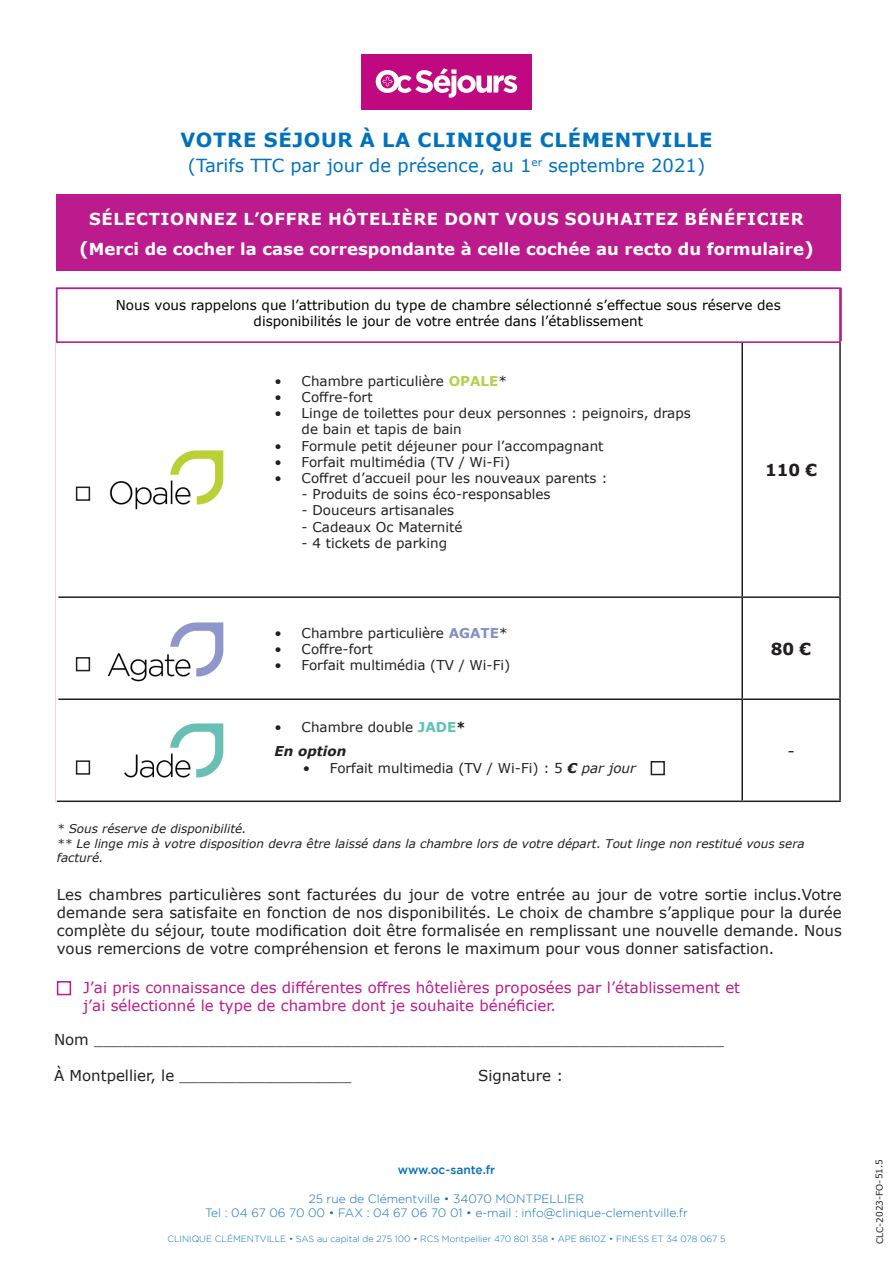
<style>
.page{position:relative;width:893px;height:1263px;background:#fff}
.page>*{position:absolute;margin:0;border:0;box-sizing:border-box;transform-origin:0 0}
.t1{font:700 19.5px "Verdana";letter-spacing:.035em;color:#0072bc}
.t2{font:18px "Verdana";color:#0072bc}
.t3{font:700 16.5px "Verdana";color:#fff}
.t4{font:700 16.5px "Verdana";letter-spacing:.035em;color:#fff}
.t5{font:700 16.5px "Verdana";color:#231f20}
.t6{font:16.5px "Verdana";color:#231f20}
.t7{font:15px/18px "Verdana";color:#231f20;text-align:justify}
.t8{font:15px/18px "Verdana";color:#bc1b8d}
.t9{font:13.5px/16.2px "Verdana";color:#231f20}
.t10{font:13.5px/16.2px "Verdana";color:#000;text-align:center}
.t11{font:italic 700 13.5px "Verdana";color:#231f20}
.t12{font:italic 12px/14.4px "Verdana";color:#231f20}
.t13{font:300 12px "Gotham";color:#0c6fb8}
.t14{font:500 12px "Gotham";color:#0c6fb8}
.t15{font:300 9px "Gotham";color:#0c6fb8}
.t16{font:9px "Verdana";color:#231f20}
.s1{font-size:18px}
.s2{font-weight:700;color:#b1d349}
.s3{font-weight:700;color:#838fc7}
.s4{font-weight:700;color:#5cc3b6}
.s5{font-weight:700}
.s6{font-weight:700;font-style:italic}
.s7{font-style:italic}
</style>
<div class="page">
<div style="left:56px;top:194px;width:785px;height:76px;background:#bc1b8d"></div>
<div style="left:361px;top:54px;width:170px;height:56px;background:#c00880"></div>
<svg style="left:376px;top:68px;width:141px;height:30px"></svg>
<hr style="left:742px;top:596px;width:99px;height:2px;background:#231f20">
<hr style="left:742px;top:698px;width:99px;height:2px;background:#231f20">
<hr style="left:741px;top:343px;width:2px;height:253px;background:#231f20">
<hr style="left:58px;top:596px;width:684px;height:2px;background:#231f20">
<hr style="left:741px;top:598px;width:2px;height:100px;background:#231f20">
<hr style="left:58px;top:698px;width:684px;height:2px;background:#231f20">
<hr style="left:741px;top:700px;width:2px;height:100px;background:#231f20">
<hr style="left:57px;top:800px;width:685px;height:2px;background:#231f20">
<hr style="left:839px;top:343px;width:2px;height:253px;background:#231f20">
<hr style="left:839px;top:598px;width:2px;height:100px;background:#231f20">
<hr style="left:839px;top:700px;width:2px;height:100px;background:#231f20">
<hr style="left:742px;top:800px;width:99px;height:2px;background:#231f20">
<div style="left:76px;top:760px;width:14px;height:15px;border:2px solid #231f20"></div>
<img style="left:124px;top:723px;width:100px;height:55px">
<img style="left:90px;top:450px;width:134px;height:60px">
<div style="left:56px;top:288px;width:785px;height:55px;background:#fff;border:2px solid #bc1b8d"></div>
<div style="left:651px;top:761px;width:14px;height:14px;border:2px solid #231f20"></div>
<img style="left:84px;top:622px;width:140px;height:60px">
<div style="left:76px;top:486px;width:14px;height:15px;border:2px solid #231f20"></div>
<div style="left:76px;top:657px;width:14px;height:14px;border:2px solid #231f20"></div>
<div style="left:57px;top:981px;width:14px;height:14px;border:2px solid #bc1b8d"></div>
<p class="t1" style="left:180px;top:126px;width:534px">VOTRE SÉJOUR À LA CLINIQUE CLÉMENTVILLE</p>
<p class="t2" style="left:188px;top:153px;width:519px">(Tarifs TTC par jour de présence, au 1<sup>er</sup> septembre 2021)</p>
<p class="t4" style="left:89px;top:207px;width:716px">SÉLECTIONNEZ L’OFFRE HÔTELIÈRE DONT VOUS SOUHAITEZ BÉNÉFICIER</p>
<p class="t3" style="left:79px;top:237px;width:736px"><span class="s1">(</span>Merci de cocher la case correspondante à celle cochée au recto du formulaire<span class="s1">)</span></p>
<p class="t10" style="left:116px;top:297px;width:666px">Nous vous rappelons que l’attribution du type de chambre sélectionné s’effectue sous réserve des disponibilités le jour de votre entrée dans l’établissement</p>
<p class="t9" style="left:275px;top:373px;width:234px">• Chambre particulière <span class="s2">OPALE</span>*</p>
<p class="t9" style="left:275px;top:389px;width:100px">• Coffre-fort</p>
<p class="t9" style="left:302px;top:405px;width:391px;text-indent:-27px">• Linge de toilettes pour deux personnes : peignoirs, draps de bain et tapis de bain</p>
<p class="t9" style="left:275px;top:437px;width:330px">• Formule petit déjeuner pour l’accompagnant</p>
<p class="t9" style="left:275px;top:454px;width:237px">• Forfait multimédia (TV / Wi-Fi)</p>
<p class="t9" style="left:275px;top:470px;width:334px">• Coffret d’accueil pour les nouveaux parents :</p>
<p class="t9" style="left:302px;top:486px;width:250px">- Produits de soins éco-responsables</p>
<p class="t9" style="left:302px;top:502px;width:154px">- Douceurs artisanales</p>
<p class="t9" style="left:302px;top:518px;width:162px">- Cadeaux Oc Maternité</p>
<p class="t9" style="left:302px;top:535px;width:147px">- 4 tickets de parking</p>
<p class="t9" style="left:275px;top:625px;width:234px">• Chambre particulière <span class="s3">AGATE</span>*</p>
<p class="t9" style="left:275px;top:641px;width:100px">• Coffre-fort</p>
<p class="t9" style="left:275px;top:657px;width:237px">• Forfait multimédia (TV / Wi-Fi)</p>
<p class="t9" style="left:275px;top:718px;width:193px">• Chambre double <span class="s4">JADE</span><span class="s5">*</span></p>
<p class="t11" style="left:275px;top:742px;width:73px">En option</p>
<p class="t9" style="left:303px;top:759px;width:334px">• Forfait multimedia (TV / Wi-Fi) : 5 <span class="s6">€</span> <span class="s7">par jour</span></p>
<p class="t5" style="left:765px;top:458px;width:53px">110 €</p>
<p class="t5" style="left:771px;top:637px;width:42px">80 €</p>
<p class="t6" style="left:787px;top:739px;width:9px">-</p>
<p class="t12" style="left:57px;top:822px;width:191px">* Sous réserve de disponibilité.</p>
<p class="t12" style="left:57px;top:836px;width:749px">** Le linge mis à votre disposition devra être laissé dans la chambre lors de votre départ. Tout linge non restitué vous sera facturé.</p>
<p class="t7" style="left:57px;top:885px;width:786px">Les chambres particulières sont facturées du jour de votre entrée au jour de votre sortie inclus.Votre demande sera satisfaite en fonction de nos disponibilités. Le choix de chambre s’applique pour la durée complète du séjour, toute modification doit être formalisée en remplissant une nouvelle demande. Nous vous remercions de votre compréhension et ferons le maximum pour vous donner satisfaction.</p>
<p class="t8" style="left:83px;top:979px;width:659px">J’ai pris connaissance des différentes offres hôtelières proposées par l’établissement et j’ai sélectionné le type de chambre dont je souhaite bénéficier.</p>
<p class="t7" style="left:54px;top:1030px;width:671px">Nom __________________________________________________________________</p>
<p class="t7" style="left:54px;top:1066px;width:299px">À Montpellier, le __________________</p>
<p class="t7" style="left:478px;top:1066px;width:87px">Signature :</p>
<p class="t14" style="left:398px;top:1163px;width:99px">www.oc-sante.fr</p>
<p class="t13" style="left:309px;top:1192px;width:277px">25 rue de Clémentville • 34070 MONTPELLIER</p>
<p class="t13" style="left:205px;top:1206px;width:484px">Tel : 04 67 06 70 00 • FAX : 04 67 06 70 01 • e-mail : info@clinique-clementville.fr</p>
<p class="t15" style="left:167px;top:1234px;width:560px">CLINIQUE CLÉMENTVILLE • SAS au capital de 275 100 • RCS Montpellier 470 801 358 • APE 8610Z • FINESS ET 34 078 067 5</p>
<p class="t16" style="left:874px;top:1244px;width:87px;rotate:-91deg">CLC-2023-FO-51.5</p>
</div>
